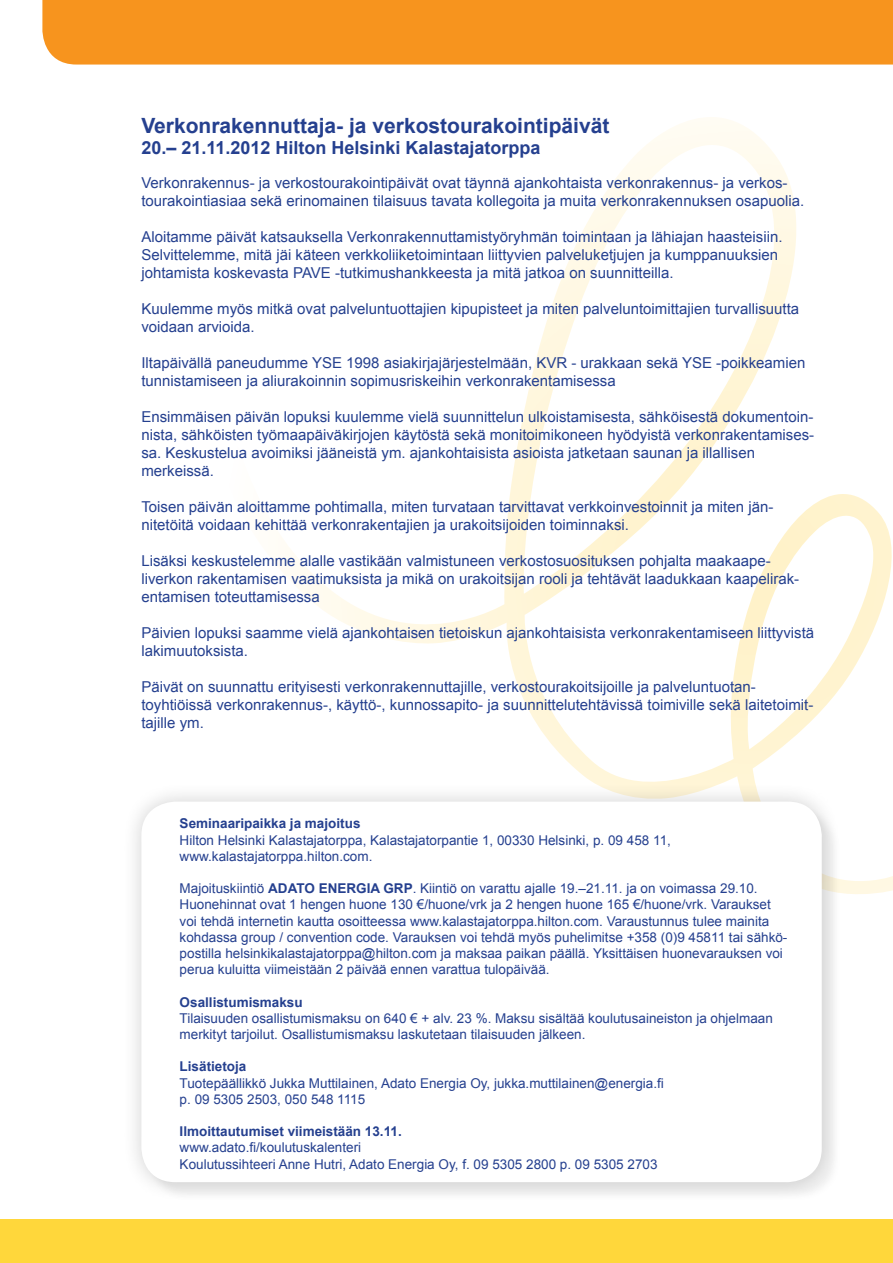
<style>
.page{position:relative;width:893px;height:1263px;background:#fff}
.page>*{position:absolute;margin:0;border:0;box-sizing:border-box;transform-origin:0 0}
.t1{font:700 21px "Arial";color:#25408f}
.t2{font:700 18px "Arial";color:#25408f}
.t3{font:15px/18px "Arial";color:#25408f}
.t4{font:13.5px/16.2px "Arial";color:#25408f}
.t5{font:700 13.5px "Arial";color:#25408f}
.s1{font-weight:700}
</style>
<div class="page">
<div style="left:0;top:1220px;width:893px;height:43px;background:#ffd73b"></div>
<div style="left:42px;top:0;width:851px;height:65px;background:#f7941e"></div>
<svg style="left:285px;top:117px;width:608px;height:777px"></svg>
<div style="left:121px;top:781px;width:721px;height:421px;background:#000;opacity:.18"></div>
<div style="left:141px;top:801px;width:681px;height:381px;background:#fff;border-radius:34px"></div>
<h1 class="t1" style="left:141px;top:111px;width:469px">Verkonrakennuttaja- ja verkostourakointipäivät</h1>
<p class="t2" style="left:141px;top:136px;width:401px">20.– 21.11.2012 Hilton Helsinki Kalastajatorppa</p>
<p class="t3" style="left:141px;top:174px;width:664px">Verkonrakennus- ja verkostourakointipäivät ovat täynnä ajankohtaista verkonrakennus- ja verkos&shy;tourakointiasiaa sekä erinomainen tilaisuus tavata kollegoita ja muita verkonrakennuksen osapuolia.</p>
<p class="t3" style="left:141px;top:228px;width:643px">Aloitamme päivät katsauksella Verkonrakennuttamistyöryhmän toimintaan ja lähiajan haasteisiin.<br>Selvittelemme, mitä jäi käteen verkkoliiketoimintaan liittyvien palveluketjujen ja kumppanuuksien johtamista koskevasta PAVE -tutkimushankkeesta ja mitä jatkoa on suunnitteilla.</p>
<p class="t3" style="left:141px;top:300px;width:659px">Kuulemme myös mitkä ovat palveluntuottajien kipupisteet ja miten palveluntoimittajien turvallisuutta voidaan arvioida.</p>
<p class="t3" style="left:141px;top:354px;width:665px">Iltapäivällä paneudumme YSE 1998 asiakirjajärjestelmään, KVR - urakkaan sekä YSE -poikkeamien tunnistamiseen ja aliurakoinnin sopimusriskeihin verkonrakentamisessa</p>
<p class="t3" style="left:141px;top:408px;width:674px">Ensimmäisen päivän lopuksi kuulemme vielä suunnittelun ulkoistamisesta, sähköisestä dokumentoin&shy;nista, sähköisten työmaapäiväkirjojen käytöstä sekä monitoimikoneen hyödyistä verkonrakentamises&shy;sa. Keskustelua avoimiksi jääneistä ym. ajankohtaisista asioista jatketaan saunan ja illallisen merkeissä.</p>
<p class="t3" style="left:141px;top:498px;width:633px">Toisen päivän aloittamme pohtimalla, miten turvataan tarvittavat verkkoinvestoinnit ja miten jän&shy;nitetöitä voidaan kehittää verkonrakentajien ja urakoitsijoiden toiminnaksi.</p>
<p class="t3" style="left:141px;top:552px;width:659px">Lisäksi keskustelemme alalle vastikään valmistuneen verkostosuosituksen pohjalta maakaape&shy;liverkon rakentamisen vaatimuksista ja mikä on urakoitsijan rooli ja tehtävät laadukkaan kaapelirak&shy;entamisen toteuttamisessa</p>
<p class="t3" style="left:141px;top:624px;width:674px">Päivien lopuksi saamme vielä ajankohtaisen tietoiskun ajankohtaisista verkonrakentamiseen liittyvistä lakimuutoksista.</p>
<p class="t3" style="left:141px;top:678px;width:673px">Päivät on suunnattu erityisesti verkonrakennuttajille, verkostourakoitsijoille ja palveluntuotan&shy;toyhtiöissä verkonrakennus-, käyttö-, kunnossapito- ja suunnittelutehtävissä toimiville sekä laitetoimit&shy;tajille ym.</p>
<p class="t5" style="left:180px;top:815px;width:182px">Seminaaripaikka ja majoitus</p>
<p class="t4" style="left:180px;top:832px;width:493px">Hilton Helsinki Kalastajatorppa, Kalastajatorpantie 1, 00330 Helsinki, p. 09 458 11, www.kalastajatorppa.hilton.com.</p>
<p class="t4" style="left:180px;top:880px;width:609px">Majoituskiintiö <span class="s1">ADATO ENERGIA GRP</span>. Kiintiö on varattu ajalle 19.–21.11. ja on voimassa 29.10.<br>Huonehinnat ovat 1 hengen huone 130 €/huone/vrk ja 2 hengen huone 165 €/huone/vrk. Varaukset voi tehdä internetin kautta osoitteessa www.kalastajatorppa.hilton.com. Varaustunnus tulee mainita kohdassa group / convention code. Varauksen voi tehdä myös puhelimitse +358 (0)9 45811 tai sähkö&shy;postilla helsinkikalastajatorppa@hilton.com ja maksaa paikan päällä. Yksittäisen huonevarauksen voi perua kuluitta viimeistään 2 päivää ennen varattua tulopäivää.</p>
<p class="t5" style="left:180px;top:993px;width:125px">Osallistumismaksu</p>
<p class="t4" style="left:180px;top:1010px;width:595px">Tilaisuuden osallistumismaksu on 640 € + alv. 23 %. Maksu sisältää koulutusaineiston ja ohjelmaan merkityt tarjoilut. Osallistumismaksu laskutetaan tilaisuuden jälkeen.</p>
<p class="t5" style="left:180px;top:1058px;width:68px">Lisätietoja</p>
<p class="t4" style="left:180px;top:1075px;width:486px">Tuotepäällikkö Jukka Muttilainen, Adato Energia Oy, jukka.muttilainen@energia.fi p. 09 5305 2503, 050 548 1115</p>
<p class="t5" style="left:180px;top:1122px;width:224px">Ilmoittautumiset viimeistään 13.11.</p>
<p class="t4" style="left:180px;top:1140px;width:479px">www.adato.fi/koulutuskalenteri<br>Koulutussihteeri Anne Hutri, Adato Energia Oy, f. 09 5305 2800 p. 09 5305 2703</p>
</div>
